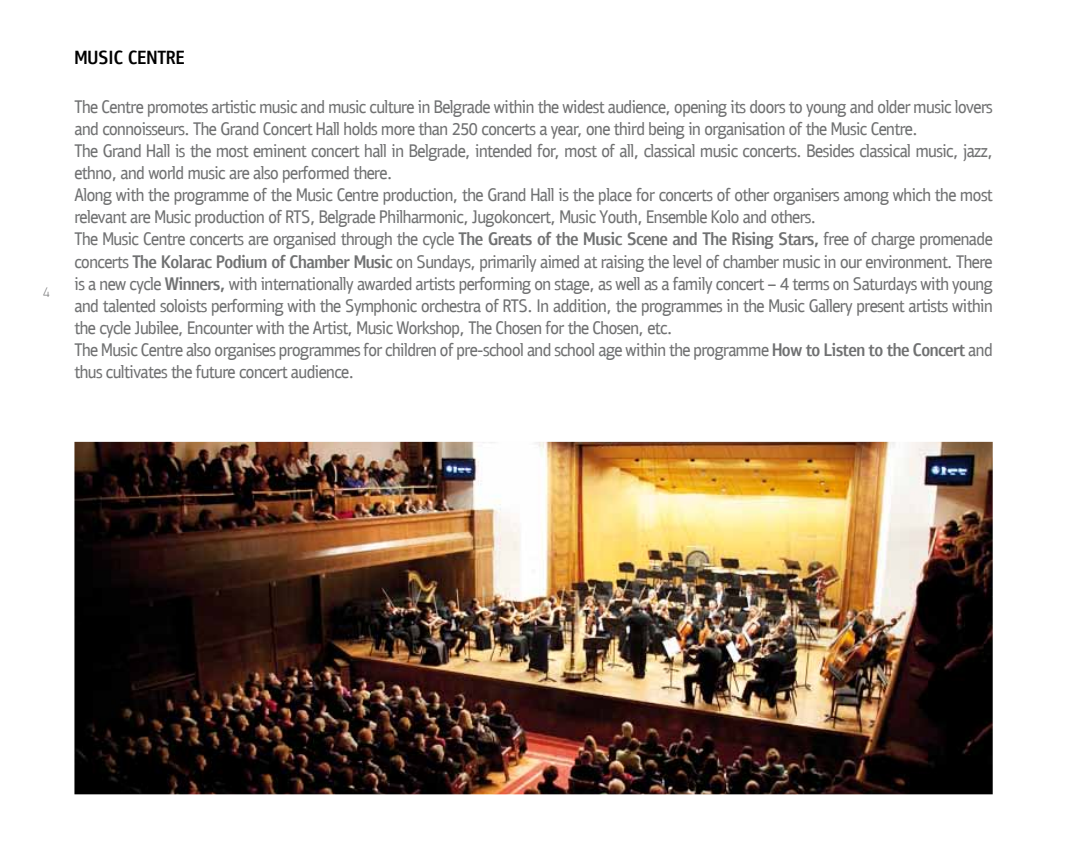
<style>
.page{position:relative;width:1092px;height:844px;background:#fff}
.page>*{position:absolute;margin:0;border:0;box-sizing:border-box;transform-origin:0 0}
.t1{font:18.38px "PF Bulletin Sans Pro";color:#707172}
.t2{font:500 18.38px "PF Bulletin Sans Pro";color:#707172}
.t3{font:100 14px "PF Din Display Pro";color:#707172}
</style>
<div class="page">
<img style="left:74px;top:441px;width:918px;height:353px">
<p class="t3" style="left:43px;top:284px;width:8px">4</p>
<p class="t1" style="left:160px;top:96px;width:87px">□ □▼ ▲ ▼▲▼</p>
<p class="t1" style="left:272px;top:96px;width:46px">◆▲ ■</p>
<p class="t1" style="left:341px;top:96px;width:114px">◆▲ ◆●▼◆ ■ ●</p>
<p class="t1" style="left:508px;top:96px;width:37px">▼ ■ ▼</p>
<p class="t1" style="left:592px;top:96px;width:298px">▲▼ ◆ ■ □ ■ ■ ▼▲ □□ ▲ ▼□ □◆■ ■ □●</p>
<p class="t1" style="left:926px;top:96px;width:68px">◆▲ ●□❖ ▲</p>
<p class="t1" style="left:82px;top:118px;width:104px">■ □■■□ ▲▲ ◆ ▲</p>
<p class="t1" style="left:242px;top:118px;width:207px">■ □■ ▼ ★●● □●▲ □ ▼ ■</p>
<p class="t1" style="left:488px;top:118px;width:49px">□■ ▼▲</p>
<p class="t1" style="left:586px;top:118px;width:35px">□■ ▼</p>
<p class="t1" style="left:667px;top:118px;width:145px">■ ■ □ ■▲ ▼□■ □ ▼</p>
<p class="t1" style="left:125px;top:140px;width:72px">■ ★ ●● ▲ ▼</p>
<p class="t1" style="left:228px;top:140px;width:21px">□▲▼</p>
<p class="t1" style="left:277px;top:140px;width:153px">■ ■▼ □■ ▼ ●● ■ ●</p>
<p class="t1" style="left:479px;top:140px;width:31px">■▼ ■</p>
<p class="t1" style="left:542px;top:140px;width:256px">□ □▲▼ □ ●● ● ▲▲ ● ◆▲ □■ ▼▲</p>
<p class="t1" style="left:822px;top:140px;width:122px">▲ ▲ ●▲▲ ● ◆▲</p>
<p class="t1" style="left:82px;top:162px;width:96px">▼ ■□ ■ □●</p>
<p class="t1" style="left:261px;top:162px;width:19px">●▲□</p>
<p class="t1" style="left:83px;top:184px;width:22px">●□■</p>
<p class="t1" style="left:396px;top:184px;width:73px">□◆▼□■ ▼</p>
<p class="t1" style="left:509px;top:184px;width:70px">■ ★ ●● ▲ ▼</p>
<p class="t1" style="left:606px;top:184px;width:143px">● □ □■ ▼▲ □ □▼</p>
<p class="t1" style="left:773px;top:184px;width:68px">□ ■▲▲</p>
<p class="t1" style="left:934px;top:184px;width:59px">▼ □▲▼</p>
<p class="t1" style="left:87px;top:206px;width:41px">●❖■▼</p>
<p class="t1" style="left:208px;top:206px;width:71px">□◆▼□■ □</p>
<p class="t1" style="left:335px;top:206px;width:5px">●</p>
<p class="t1" style="left:399px;top:206px;width:55px">● □■</p>
<p class="t1" style="left:477px;top:206px;width:154px">◆ □ □■ ▼ ◆▲ □◆▼</p>
<p class="t1" style="left:696px;top:206px;width:117px">● □●□ ■ □▼ ▲</p>
<p class="t1" style="left:196px;top:229px;width:49px">□■ ▼▲</p>
<p class="t1" style="left:273px;top:229px;width:131px">□ ■▲ ▼ □◆ ▼</p>
<p class="t1" style="left:443px;top:229px;width:5px">●</p>
<p class="t2" style="left:519px;top:229px;width:44px">▼▲ □ ▼</p>
<p class="t2" style="left:745px;top:229px;width:71px">▲■ ▼ ▲</p>
<p class="t1" style="left:81px;top:251px;width:49px">□■ ▼▲</p>
<p class="t2" style="left:224px;top:251px;width:57px">□ ◆ □</p>
<p class="t2" style="left:366px;top:251px;width:107px">◆▲ □■ ◆■ ▲</p>
<p class="t1" style="left:525px;top:251px;width:5px">●</p>
<p class="t1" style="left:591px;top:251px;width:124px">▼ ▲■ ▼ ●❖● □</p>
<p class="t1" style="left:795px;top:251px;width:154px">◆▲ ■ □◆ ■❖ □■ ■▼</p>
<p class="t1" style="left:150px;top:273px;width:72px">● ■■ ▲</p>
<p class="t1" style="left:243px;top:273px;width:105px">▼ ■▼ ■ ▼□■ ●●</p>
<p class="t1" style="left:428px;top:273px;width:28px">▼ ▲▼▲</p>
<p class="t1" style="left:484px;top:273px;width:83px">□ ■ □■ ▲▼</p>
<p class="t1" style="left:605px;top:273px;width:54px">▲ ●● ▲</p>
<p class="t1" style="left:701px;top:273px;width:98px">● □■ ▼ ✔ ▼</p>
<p class="t1" style="left:823px;top:273px;width:62px">▲ □■ ▼◆</p>
<p class="t1" style="left:910px;top:273px;width:75px">▲ ▼ □◆■</p>
<p class="t1" style="left:82px;top:295px;width:127px">■ ▼ ● ■▼ ▲□●□ ▲▼▲</p>
<p class="t1" style="left:390px;top:295px;width:41px">□■ □</p>
<p class="t1" style="left:457px;top:295px;width:39px">▲▼ □</p>
<p class="t1" style="left:540px;top:295px;width:82px">■ ▼□■ ▼</p>
<p class="t1" style="left:716px;top:295px;width:34px">▲ ■ ▼</p>
<p class="t1" style="left:877px;top:295px;width:117px">▲ ■▼ ▼▲▼▲ ▼ ■</p>
<p class="t1" style="left:74px;top:317px;width:91px">▼ ● ◆ ●</p>
<p class="t1" style="left:195px;top:317px;width:47px">■ □◆■▼</p>
<p class="t1" style="left:327px;top:317px;width:57px">▼ ▲▼ ◆▲</p>
<p class="t1" style="left:409px;top:317px;width:45px">□▲□</p>
<p class="t1" style="left:512px;top:317px;width:63px">□▲ ■ □ ▼</p>
<p class="t1" style="left:608px;top:317px;width:53px">□▲ ■ ▼</p>
<p class="t1" style="left:194px;top:339px;width:108px">●▲□ □ ■▲ ▲ □</p>
<p class="t1" style="left:404px;top:339px;width:46px">● ■ □</p>
<p class="t1" style="left:483px;top:339px;width:114px">▲ □□● ■ ▲ □□●</p>
<p class="t1" style="left:640px;top:339px;width:36px">▼ ■ ▼</p>
<p class="t2" style="left:772px;top:339px;width:123px">★□ ▼□ ▲▼ ■ ▼□ ▼</p>
<p class="t2" style="left:921px;top:339px;width:65px">□■ ▼ ■</p>
<p class="t1" style="left:74px;top:361px;width:104px">▼ ◆▲ ◆●▼❖ ▼ ▲ ▼</p>
<p class="t1" style="left:201px;top:361px;width:24px">◆▼◆</p>
<p class="t1" style="left:246px;top:361px;width:90px">□■▼ ◆■</p>
</div>
